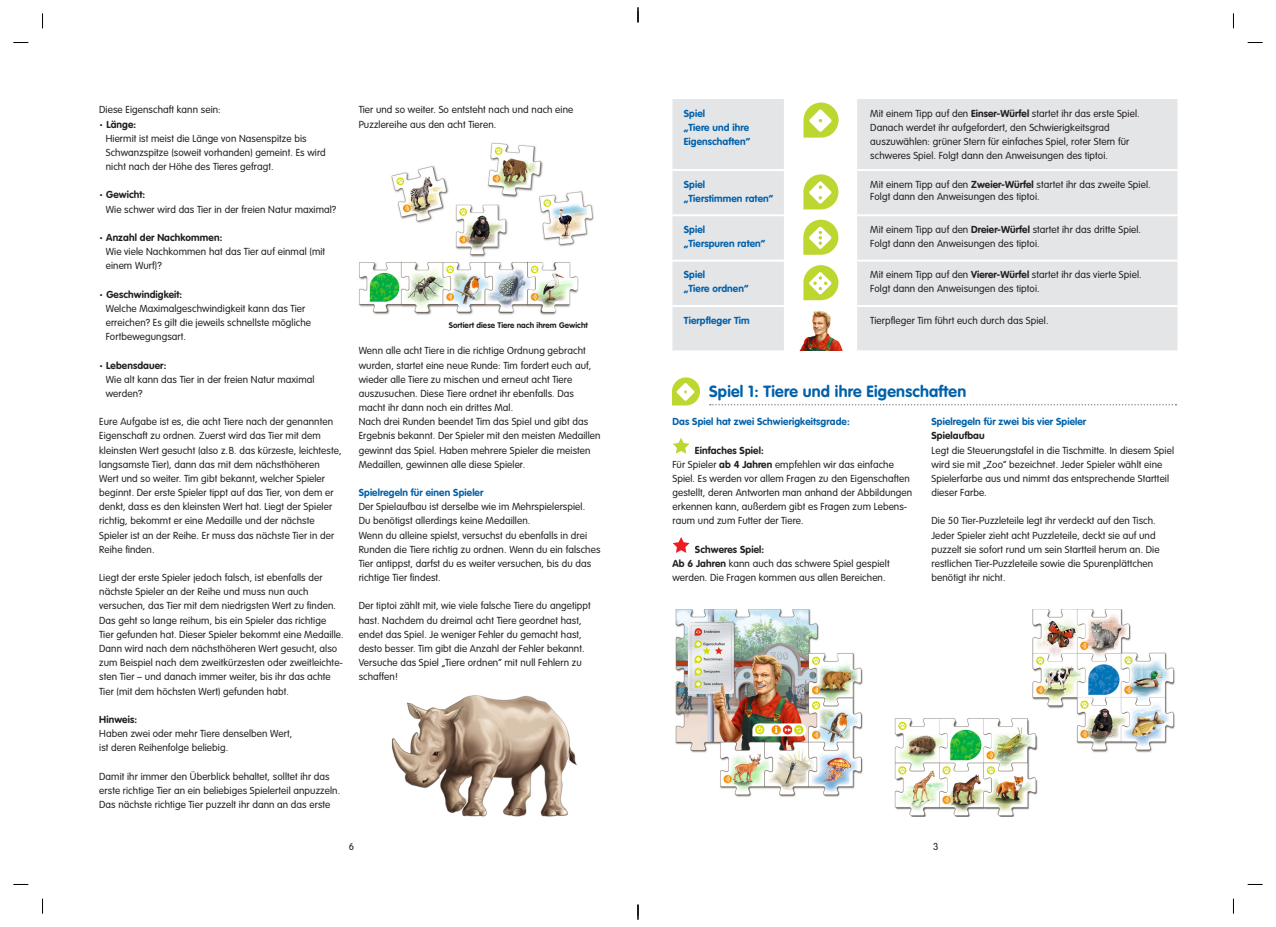
<style>
.page{position:relative;width:1276px;height:927px;background:#fff}
.page>*{position:absolute;margin:0;border:0;box-sizing:border-box;transform-origin:0 0}
.t1{font:700 16px "VAG Rounded Std";letter-spacing:.015em;color:#0161aa}
.t2{font:300 10px/14.2px "VAG Rounded Std";letter-spacing:.01em;color:#231f20}
.t3{font:700 10px/14px "VAG Rounded Std";letter-spacing:.01em;color:#0161aa}
.t4{font:700 10px "VAG Rounded Std";letter-spacing:.01em;color:#231f20}
.t5{font:700 8px "VAG Rounded Std";letter-spacing:.01em;color:#231f20}
.s1{font-family:"The Sans"}
.s2{font-weight:700}
</style>
<div class="page">
<img style="left:359px;top:142px;width:235px;height:173px">
<img style="left:391px;top:695px;width:187px;height:122px">
<svg style="left:710px;top:404px;width:466px;height:1px"></svg>
<svg style="left:673px;top:438px;width:17px;height:15px"></svg>
<svg style="left:673px;top:537px;width:17px;height:16px"></svg>
<div style="left:672px;top:99px;width:505px;height:251px;background:#e4e5e7"></div>
<hr style="left:784px;top:99px;width:2px;height:70px;background:#fff">
<hr style="left:855px;top:99px;width:2px;height:70px;background:#fff">
<hr style="left:784px;top:171px;width:2px;height:43px;background:#fff">
<hr style="left:855px;top:171px;width:2px;height:43px;background:#fff">
<hr style="left:784px;top:216px;width:2px;height:44px;background:#fff">
<hr style="left:855px;top:216px;width:2px;height:44px;background:#fff">
<hr style="left:784px;top:262px;width:2px;height:43px;background:#fff">
<hr style="left:855px;top:262px;width:2px;height:43px;background:#fff">
<hr style="left:784px;top:307px;width:2px;height:43px;background:#fff">
<hr style="left:855px;top:307px;width:2px;height:43px;background:#fff">
<hr style="left:672px;top:169px;width:505px;height:2px;background:#fff">
<hr style="left:672px;top:214px;width:505px;height:2px;background:#fff">
<hr style="left:672px;top:260px;width:505px;height:2px;background:#fff">
<hr style="left:672px;top:305px;width:505px;height:2px;background:#fff">
<svg style="left:797px;top:99px;width:44px;height:42px"></svg>
<svg style="left:798px;top:168px;width:44px;height:136px"></svg>
<svg style="left:672px;top:377px;width:28px;height:29px"></svg>
<img style="left:675px;top:609px;width:500px;height:207px">
<img style="left:799px;top:307px;width:50px;height:43px">
<svg style="left:13px;top:42px;width:15px;height:1px"></svg>
<svg style="left:1247px;top:42px;width:15px;height:1px"></svg>
<svg style="left:13px;top:884px;width:15px;height:1px"></svg>
<svg style="left:1247px;top:884px;width:15px;height:1px"></svg>
<svg style="left:42px;top:13px;width:1px;height:15px"></svg>
<svg style="left:42px;top:899px;width:1px;height:15px"></svg>
<svg style="left:1233px;top:13px;width:1px;height:15px"></svg>
<svg style="left:1233px;top:899px;width:1px;height:15px"></svg>
<svg style="left:637px;top:7px;width:2px;height:15px"></svg>
<svg style="left:637px;top:905px;width:2px;height:15px"></svg>
<p class="t2" style="left:99px;top:103px;width:123px">Diese Eigenschaft kann sein:</p>
<p class="t2" style="left:106px;top:118px;width:222px;text-indent:-7px"><span class="s1">•</span> <span class="s2">Länge:<br></span>Hiermit ist meist die Länge von Nasenspitze bis Schwanzspitze (soweit vorhanden) gemeint. Es wird nicht nach der Höhe des Tieres gefragt.</p>
<p class="t2" style="left:106px;top:188px;width:232px;text-indent:-7px"><span class="s1">•</span> <span class="s2">Gewicht:<br></span>Wie schwer wird das Tier in der freien Natur maximal?</p>
<p class="t2" style="left:106px;top:231px;width:221px;text-indent:-7px"><span class="s1">•</span> <span class="s2">Anzahl der Nachkommen:<br></span>Wie viele Nachkommen hat das Tier auf einmal (mit einem Wurf)?</p>
<p class="t2" style="left:106px;top:288px;width:207px;text-indent:-7px"><span class="s1">•</span> <span class="s2">Geschwindigkeit:<br></span>Welche Maximalgeschwindigkeit kann das Tier erreichen? Es gilt die jeweils schnellste mögliche Fortbewegungsart.</p>
<p class="t2" style="left:106px;top:359px;width:210px;text-indent:-7px"><span class="s1">•</span> <span class="s2">Lebensdauer:<br></span>Wie alt kann das Tier in der freien Natur maximal werden?</p>
<p class="t2" style="left:99px;top:415px;width:244px">Eure Aufgabe ist es, die acht Tiere nach der genannten Eigenschaft zu ordnen. Zuerst wird das Tier mit dem kleinsten Wert gesucht (also z.B. das kürzeste, leichteste, langsamste Tier), dann das mit dem nächsthöheren Wert und so weiter. Tim gibt bekannt, welcher Spieler beginnt. Der erste Spieler tippt auf das Tier, von dem er denkt, dass es den kleinsten Wert hat. Liegt der Spieler richtig, bekommt er eine Medaille und der nächste Spieler ist an der Reihe. Er muss das nächste Tier in der Reihe finden.</p>
<p class="t2" style="left:99px;top:571px;width:246px">Liegt der erste Spieler jedoch falsch, ist ebenfalls der nächste Spieler an der Reihe und muss nun auch versuchen, das Tier mit dem niedrigsten Wert zu finden.<br>Das geht so lange reihum, bis ein Spieler das richtige<br>Tier gefunden hat. Dieser Spieler bekommt eine Medaille.<br>Dann wird nach dem nächsthöheren Wert gesucht, also zum Beispiel nach dem zweitkürzesten oder zweitleichte&shy;sten Tier – und danach immer weiter, bis ihr das achte Tier (mit dem höchsten Wert) gefunden habt.</p>
<p class="t4" style="left:99px;top:715px;width:39px">Hinweis:</p>
<p class="t2" style="left:99px;top:727px;width:195px">Haben zwei oder mehr Tiere denselben Wert, ist deren Reihenfolge beliebig.</p>
<p class="t2" style="left:99px;top:770px;width:242px">Damit ihr immer den Überblick behaltet, solltet ihr das erste richtige Tier an ein beliebiges Spielerteil anpuzzeln.<br>Das nächste richtige Tier puzzelt ihr dann an das erste</p>
<p class="t2" style="left:359px;top:103px;width:216px">Tier und so weiter. So entsteht nach und nach eine<br>Puzzlereihe aus den acht Tieren.</p>
<p class="t5" style="left:449px;top:322px;width:141px">Sortiert diese Tiere nach ihrem Gewicht</p>
<p class="t2" style="left:359px;top:344px;width:243px">Wenn alle acht Tiere in die richtige Ordnung gebracht wurden, startet eine neue Runde: Tim fordert euch auf, wieder alle Tiere zu mischen und erneut acht Tiere auszusuchen. Diese Tiere ordnet ihr ebenfalls. Das macht ihr dann noch ein drittes Mal.<br>Nach drei Runden beendet Tim das Spiel und gibt das Ergebnis bekannt. Der Spieler mit den meisten Medaillen gewinnt das Spiel. Haben mehrere Spieler die meisten Medaillen, gewinnen alle diese Spieler.</p>
<p class="t3" style="left:359px;top:486px;width:126px">Spielregeln für einen Spieler</p>
<p class="t2" style="left:359px;top:500px;width:243px">Der Spielaufbau ist derselbe wie im Mehrspielerspiel.<br>Du benötigst allerdings keine Medaillen.<br>Wenn du alleine spielst, versuchst du ebenfalls in drei Runden die Tiere richtig zu ordnen. Wenn du ein falsches Tier antippst, darfst du es weiter versuchen, bis du das richtige Tier findest.</p>
<p class="t2" style="left:359px;top:600px;width:234px">Der tiptoi zählt mit, wie viele falsche Tiere du angetippt hast. Nachdem du dreimal acht Tiere geordnet hast, endet das Spiel. Je weniger Fehler du gemacht hast, desto besser. Tim gibt die Anzahl der Fehler bekannt.<br>Versuche das Spiel „Tiere ordnen“ mit null Fehlern zu schaffen!</p>
<p class="t2" style="left:349px;top:840px;width:7px">6</p>
<p class="t3" style="left:684px;top:107px;width:68px">Spiel<br>„Tiere und ihre<br>Eigenschaften“</p>
<p class="t2" style="left:870px;top:107px;width:271px">Mit einem Tipp auf den <span class="s2">Einser-Würfel</span> startet ihr das erste Spiel.<br>Danach werdet ihr aufgefordert, den Schwierigkeitsgrad auszuwählen: grüner Stern für einfaches Spiel, roter Stern für schweres Spiel. Folgt dann den Anweisungen des tiptoi.</p>
<p class="t3" style="left:684px;top:178px;width:91px">Spiel<br>„Tierstimmen raten“</p>
<p class="t2" style="left:870px;top:179px;width:282px;line-height:12px">Mit einem Tipp auf den <span class="s2">Zweier-Würfel</span> startet ihr das zweite Spiel.<br>Folgt dann den Anweisungen des tiptoi.</p>
<p class="t3" style="left:684px;top:223px;width:83px">Spiel<br>„Tierspuren raten“</p>
<p class="t2" style="left:870px;top:223px;width:272px">Mit einem Tipp auf den <span class="s2">Dreier-Würfel</span> startet ihr das dritte Spiel.<br>Folgt dann den Anweisungen des tiptoi.</p>
<p class="t3" style="left:684px;top:268px;width:66px">Spiel<br>„Tiere ordnen“</p>
<p class="t2" style="left:870px;top:268px;width:273px">Mit einem Tipp auf den <span class="s2">Vierer-Würfel</span> startet ihr das vierte Spiel.<br>Folgt dann den Anweisungen des tiptoi.</p>
<p class="t3" style="left:684px;top:314px;width:67px">Tierpfleger Tim</p>
<p class="t2" style="left:870px;top:314px;width:180px">Tierpfleger Tim führt euch durch das Spiel.</p>
<h1 class="t1" style="left:709px;top:384px;width:259px">Spiel 1: Tiere und ihre Eigenschaften</h1>
<p class="t3" style="left:672px;top:415px;width:179px">Das Spiel hat zwei Schwierigkeitsgrade:</p>
<p class="t2" style="left:672px;top:444px;width:241px;text-indent:23px"><span class="s2">Einfaches Spiel:<br></span>Für Spieler <span class="s2">ab 4 Jahren</span> empfehlen wir das einfache Spiel. Es werden vor allem Fragen zu den Eigenschaften gestellt, deren Antworten man anhand der Abbildungen erkennen kann, außerdem gibt es Fragen zum Lebens&shy;raum und zum Futter der Tiere.</p>
<p class="t2" style="left:672px;top:543px;width:219px;text-indent:23px"><span class="s2">Schweres Spiel:<br>Ab 6 Jahren</span> kann auch das schwere Spiel gespielt werden. Die Fragen kommen aus allen Bereichen.</p>
<p class="t3" style="left:931px;top:415px;width:156px">Spielregeln für zwei bis vier Spieler</p>
<p class="t4" style="left:931px;top:432px;width:55px">Spielaufbau</p>
<p class="t2" style="left:931px;top:444px;width:244px">Legt die Steuerungstafel in die Tischmitte. In diesem Spiel wird sie mit „Zoo“ bezeichnet. Jeder Spieler wählt eine Spielerfarbe aus und nimmt das entsprechende Startteil dieser Farbe.</p>
<p class="t2" style="left:931px;top:514px;width:230px">Die 50 Tier-Puzzleteile legt ihr verdeckt auf den Tisch.<br>Jeder Spieler zieht acht Puzzleteile, deckt sie auf und puzzelt sie sofort rund um sein Startteil herum an. Die restlichen Tier-Puzzleteile sowie die Spurenplättchen benötigt ihr nicht.</p>
<p class="t2" style="left:933px;top:840px;width:7px">3</p>
</div>
